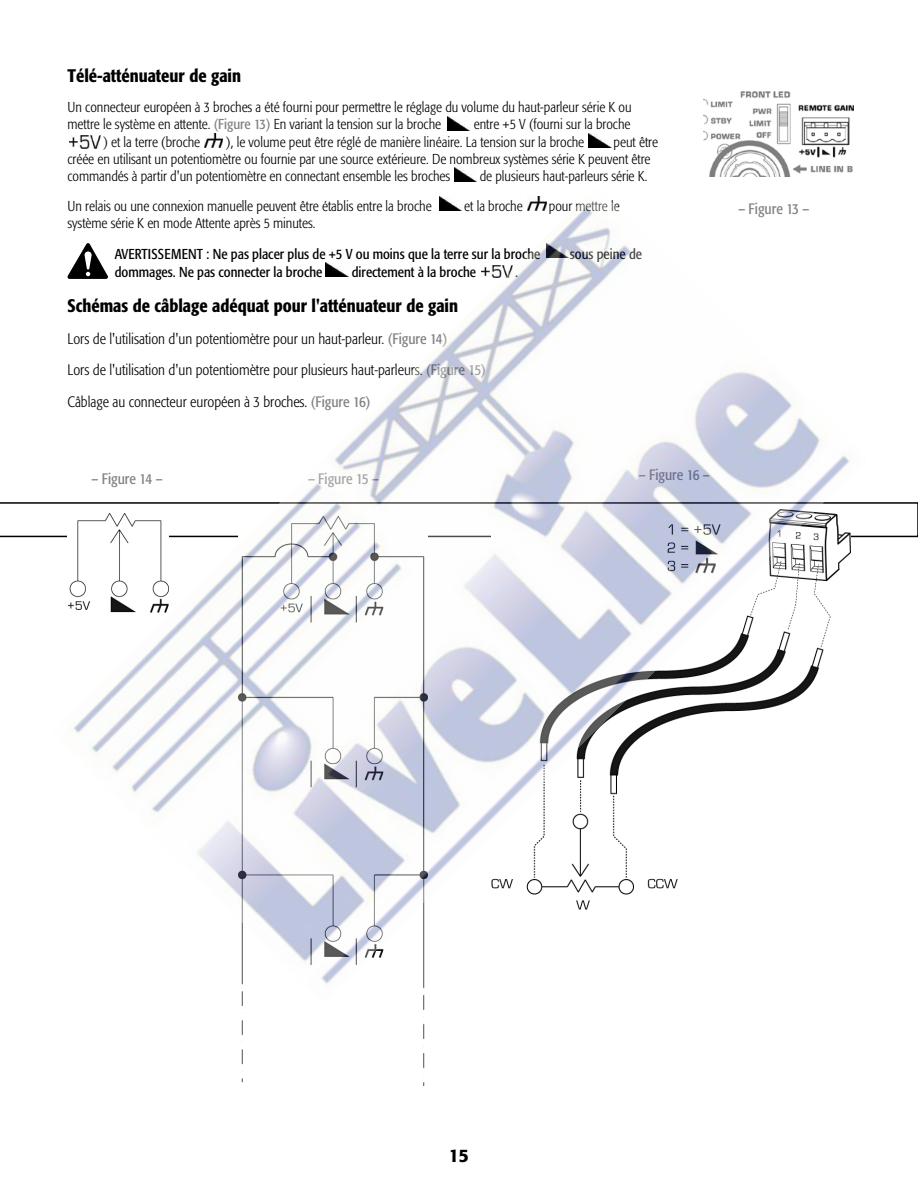
<style>
.page{position:relative;width:918px;height:1188px;background:#fff}
.page>*{position:absolute;margin:0;border:0;box-sizing:border-box;transform-origin:0 0}
.t1{font:500 condensed 18px "Formata";color:#000}
.t2{font:500 18px "Formata";color:#000}
.t3{font:300 condensed 15px/31.5px "Formata";color:#000}
.t4{font:condensed 15px "Formata";color:#808285}
.t5{font:300 condensed 14.25px/17.1px "Formata";color:#000}
.t6{font:condensed 14.25px "Formata";color:#000}
.s1{font-weight:400;color:#808285}
</style>
<div class="page">
<svg style="left:0;top:502px;width:918px;height:35px"></svg>
<img style="left:703px;top:91px;width:150px;height:86px">
<img style="left:70px;top:136px;width:31px;height:12px">
<img style="left:447px;top:116px;width:22px;height:14px">
<img style="left:589px;top:134px;width:22px;height:13px">
<img style="left:454px;top:168px;width:22px;height:13px">
<img style="left:204px;top:134px;width:19px;height:13px">
<img style="left:52px;top:196px;width:814px;height:805px">
<p class="t1" style="left:68px;top:64px;width:175px">Télé-atténuateur de gain</p>
<p class="t5" style="left:68px;top:99px;width:566px">Un connecteur européen à 3 broches a été fourni pour permettre le réglage du volume du haut-parleur série K ou mettre le système en attente. <span class="s1">(Figure 13)</span> En variant la tension sur la broche</p>
<p class="t5" style="left:474px;top:116px;width:158px">entre +5 V (fourni sur la broche</p>
<p class="t5" style="left:103px;top:133px;width:98px">) et la terre (broche</p>
<p class="t5" style="left:226px;top:133px;width:359px">), le volume peut être réglé de manière linéaire. La tension sur la broche</p>
<p class="t5" style="left:68px;top:133px;width:592px;text-indent:546px">peut être créée en utilisant un potentiomètre ou fournie par une source extérieure. De nombreux systèmes série K peuvent être commandés à partir d'un potentiomètre en connectant ensemble les broches</p>
<p class="t5" style="left:480px;top:167px;width:169px">de plusieurs haut-parleurs série K.</p>
<p class="t5" style="left:68px;top:198px;width:366px">Un relais ou une connexion manuelle peuvent être établis entre la broche</p>
<p class="t5" style="left:464px;top:198px;width:60px">et la broche</p>
<p class="t5" style="left:549px;top:198px;width:72px">pour mettre le</p>
<p class="t5" style="left:68px;top:215px;width:250px">système série K en mode Attente après 5 minutes.</p>
<p class="t6" style="left:115px;top:246px;width:427px">AVERTISSEMENT : Ne pas placer plus de +5 V ou moins que la terre sur la broche</p>
<p class="t6" style="left:570px;top:246px;width:74px">sous peine de</p>
<p class="t6" style="left:115px;top:264px;width:209px">dommages. Ne pas connecter la broche</p>
<p class="t6" style="left:352px;top:264px;width:126px">directement à la broche</p>
<p class="t6" style="left:515px;top:264px;width:4px">.</p>
<p class="t1" style="left:68px;top:295px;width:392px">Schémas de câblage adéquat pour l'atténuateur de gain</p>
<p class="t3" style="left:68px;top:323px;width:420px">Lors de l'utilisation d'un potentiomètre pour un haut-parleur. <span class="s1">(Figure 14)<br></span>Lors de l'utilisation d'un potentiomètre pour plusieurs haut-parleurs. <span class="s1">(Figure 15)<br></span>Câblage au connecteur européen à 3 broches. <span class="s1">(Figure 16)</span></p>
<p class="t4" style="left:92px;top:470px;width:73px">– Figure 14 –</p>
<p class="t4" style="left:308px;top:470px;width:73px">– Figure 15 –</p>
<p class="t4" style="left:639px;top:466px;width:73px">– Figure 16 –</p>
<p class="t4" style="left:738px;top:200px;width:73px">– Figure 13 –</p>
<p class="t2" style="left:449px;top:1144px;width:22px">15</p>
</div>
